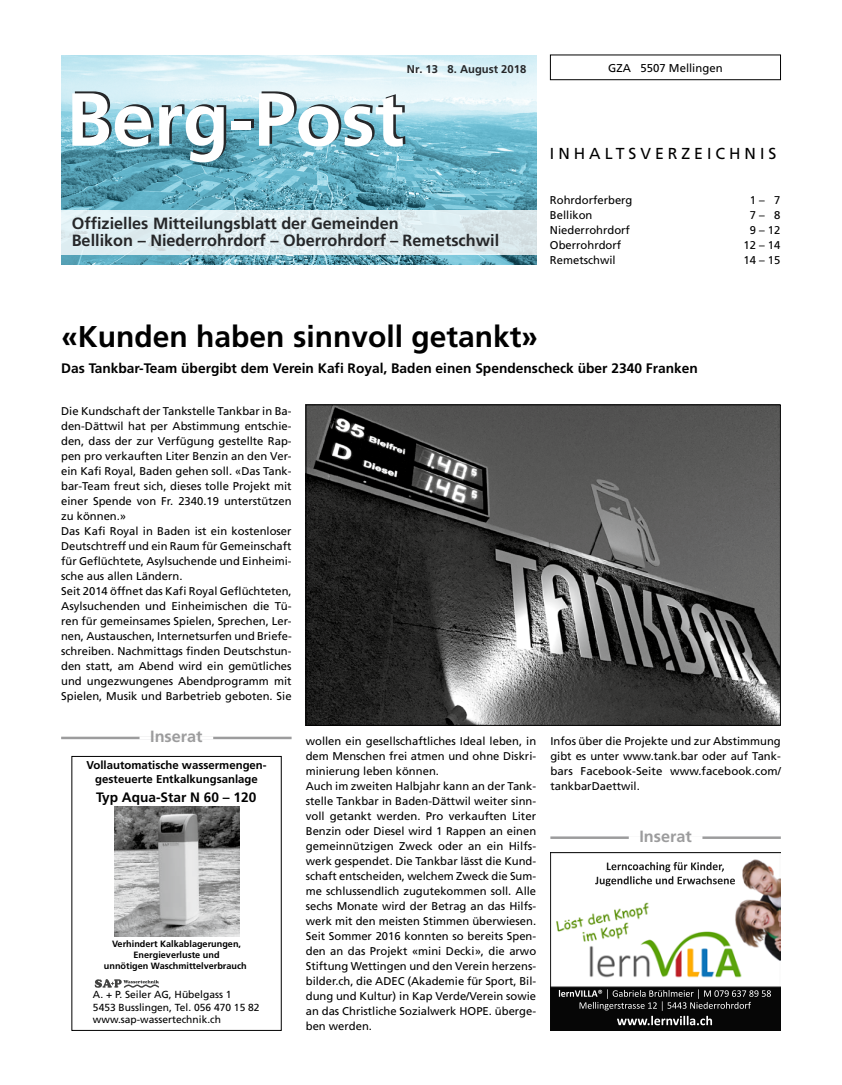
<style>
.page{position:relative;width:842px;height:1085px;background:#fff}
.page>*{position:absolute;margin:0;border:0;box-sizing:border-box;transform-origin:0 0}
.t1{font:700 75px "Frutiger LT Std";color:#262729}
.t2{font:700 30px "Frutiger LT Std";color:#000}
.t3{font:700 16.25px/17.5px "Frutiger LT Std";color:#262729}
.t4{font:700 16.25px "Frutiger LT Std";color:#9c9c9d}
.t5{font:15.88px "Frutiger LT Std";letter-spacing:.25em;color:#000}
.t6{font:700 14.75px "Frutiger";color:#9c9c9d}
.t7{font:700 13.75px "Frutiger LT Std";color:#000}
.t8{font:700 13.62px "Frutiger";color:#000}
.t9{font:700 11.38px/13.6px "Frutiger";color:#000;text-align:center}
.t10{font:11.38px "Frutiger LT Std";color:#000}
.t11{font:11.25px/15px "Frutiger LT Std";color:#000}
.t12{font:700 11.25px "Frutiger LT Std";color:#262729}
.t13{font:10.25px/12.2px "Frutiger";color:#000}
.t14{font:700 9.12px/10.9px "Frutiger";color:#000;text-align:center}
</style>
<div class="page">
<div style="left:550px;top:55px;width:230px;height:25px;border:1px solid #000"></div>
<img style="left:61px;top:55px;width:475px;height:210px">
<svg style="left:61px;top:210px;width:476px;height:44px;background:#ddebef"></svg>
<img style="left:114px;top:806px;width:126px;height:130px">
<svg style="left:95px;top:979px;width:64px;height:8px"></svg>
<img style="left:550px;top:852px;width:230px;height:177px">
<hr style="left:550px;top:836px;width:230px;height:2px;background:#9c9c9d">
<hr style="left:628px;top:836px;width:74px;height:3px;background:#fff">
<hr style="left:61px;top:736px;width:230px;height:3px;background:#9c9c9d">
<hr style="left:139px;top:736px;width:74px;height:3px;background:#fff">
<img style="left:308px;top:406px;width:470px;height:317px">
<div style="left:306px;top:404px;width:474px;height:321px;border:1px solid #000"></div>
<p class="t12" style="left:407px;top:62px;width:121px">Nr. 13 8. August 2018</p>
<h1 class="t1" style="left:69px;top:74px;width:339px">Berg-Post</h1>
<h3 class="t3" style="left:72px;top:214px;width:429px">Offizielles Mitteilungsblatt der Gemeinden<br>Bellikon – Niederrohrdorf – Oberrohrdorf – Remetschwil</h3>
<p class="t10" style="left:608px;top:62px;width:116px">GZA 5507 Mellingen</p>
<h3 class="t5" style="left:550px;top:144px;width:228px">INHALTSVERZEICHNIS</h3>
<p class="t11" style="left:550px;top:193px;width:84px">Rohrdorferberg</p>
<p class="t11" style="left:749px;top:193px;width:32px">1 – 7</p>
<p class="t11" style="left:550px;top:208px;width:44px">Bellikon</p>
<p class="t11" style="left:749px;top:208px;width:32px">7 – 8</p>
<p class="t11" style="left:550px;top:223px;width:82px">Niederrohrdorf</p>
<p class="t11" style="left:749px;top:223px;width:32px">9 – 12</p>
<p class="t11" style="left:550px;top:238px;width:73px">Oberrohrdorf</p>
<p class="t11" style="left:743px;top:238px;width:38px">12 – 14</p>
<p class="t11" style="left:550px;top:253px;width:67px">Remetschwil</p>
<p class="t11" style="left:743px;top:253px;width:38px">14 – 15</p>
<h2 class="t2" style="left:61px;top:319px;width:478px">«Kunden haben sinnvoll getankt»</h2>
<p class="t7" style="left:61px;top:360px;width:638px">Das Tankbar-Team übergibt dem Verein Kafi Royal, Baden einen Spendenscheck über 2340 Franken</p>
<p class="t11" style="left:61px;top:403px;width:232px">Die Kundschaft der Tankstelle Tankbar in Ba&shy;den-Dättwil hat per Abstimmung entschie&shy;den, dass der zur Verfügung gestellte Rap&shy;pen pro verkauften Liter Benzin an den Ver&shy;ein Kafi Royal, Baden gehen soll. «Das Tank&shy;bar-Team freut sich, dieses tolle Projekt mit einer Spende von Fr. 2340.19 unterstützen zu können.»<br>Das Kafi Royal in Baden ist ein kostenloser Deutschtreff und ein Raum für Gemeinschaft für Geflüchtete, Asylsuchende und Einheimi&shy;sche aus allen Ländern.<br>Seit 2014 öffnet das Kafi Royal Geflüchteten, Asylsuchenden und Einheimischen die Tü&shy;ren für gemeinsames Spielen, Sprechen, Ler&shy;nen, Austauschen, Internetsurfen und Briefe&shy;schreiben. Nachmittags finden Deutschstun&shy;den statt, am Abend wird ein gemütliches und ungezwungenes Abendprogramm mit Spielen, Musik und Barbetrieb geboten. Sie</p>
<p class="t11" style="left:306px;top:733px;width:232px">wollen ein gesellschaftliches Ideal leben, in dem Menschen frei atmen und ohne Diskri&shy;minierung leben können.<br>Auch im zweiten Halbjahr kann an der Tank&shy;stelle Tankbar in Baden-Dättwil weiter sinn&shy;voll getankt werden. Pro verkauften Liter Benzin oder Diesel wird 1 Rappen an einen gemeinnützigen Zweck oder an ein Hilfs&shy;werk gespendet. Die Tankbar lässt die Kund&shy;schaft entscheiden, welchem Zweck die Sum&shy;me schlussendlich zugutekommen soll. Alle sechs Monate wird der Betrag an das Hilfs&shy;werk mit den meisten Stimmen überwiesen.<br>Seit Sommer 2016 konnten so bereits Spen&shy;den an das Projekt «mini Decki», die arwo Stiftung Wettingen und den Verein herzens&shy;bilder.ch, die ADEC (Akademie für Sport, Bil&shy;dung und Kultur) in Kap Verde/Verein sowie an das Christliche Sozialwerk HOPE. überge&shy;ben werden.</p>
<p class="t11" style="left:550px;top:733px;width:232px;text-align:justify">Infos über die Projekte und zur Abstimmung gibt es unter www.tank.bar oder auf Tank&shy;bars Facebook-Seite www.facebook.com/ tankbarDaettwil.</p>
<h3 class="t4" style="left:150px;top:726px;width:54px">Inserat</h3>
<h3 class="t6" style="left:153px;top:728px;width:49px">Inserat</h3>
<p class="t9" style="left:86px;top:758px;width:182px">Vollautomatische wassermengen&shy;gesteuerte Entkalkungsanlage</p>
<p class="t8" style="left:96px;top:788px;width:162px">Typ Aqua-Star N 60 – 120</p>
<h3 class="t4" style="left:639px;top:826px;width:54px">Inserat</h3>
<p class="t14" style="left:104px;top:938px;width:144px">Verhindert Kalkablagerungen,<br>Energieverluste und<br>unnötigen Waschmittelverbrauch</p>
<p class="t13" style="left:93px;top:988px;width:168px">A. + P. Seiler AG, Hübelgass 1<br>5453 Busslingen, Tel. 056 470 15 82 www.sap-wassertechnik.ch</p>
</div>
